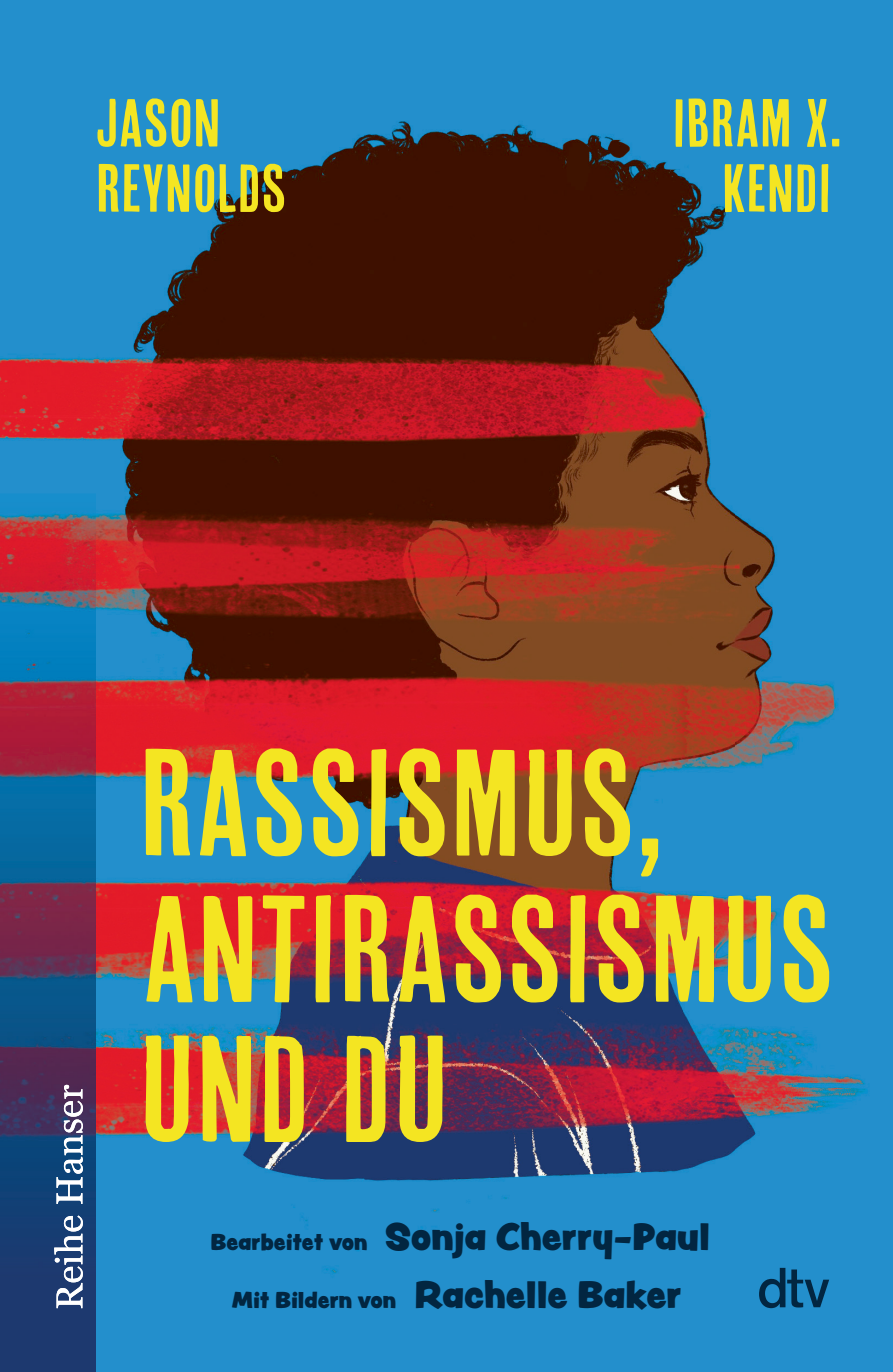
<style>
.page{position:relative;width:893px;height:1372px;background:#fff}
.page>*{position:absolute;margin:0;border:0;box-sizing:border-box;transform-origin:0 0}
.t1{font:150.75px/142.9px "Cheap Pine Sans";color:#f4e522}
.t2{font:67.5px/65.2px "Cheap Pine Sans";color:#f4e522}
.t3{font:33.75px "Peachy Keen JF";color:#022641}
.t4{font:20.25px "Peachy Keen JF";color:#022641}
.s1{font-size:20.25px}
.s2{font-size:33.75px}
</style>
<div class="page">
<img style="left:96px;top:0;width:638px;height:967px">
<img style="left:734px;top:0;width:159px;height:1371px">
<img style="left:96px;top:967px;width:639px;height:404px">
<img style="left:0;top:0;width:96px;height:1371px">
<svg style="left:759px;top:1267px;width:70px;height:40px;background:#166696"></svg>
<svg style="left:54px;top:1215px;width:29px;height:92px"></svg>
<svg style="left:57px;top:1084px;width:26px;height:119px"></svg>
<h2 class="t2" style="left:96px;top:89px;width:192px">JASON<br>REYNOLDS</h2>
<h2 class="t2" style="left:672px;top:89px;width:171px;text-align:center">IBRAM X.<br>KENDI</h2>
<h1 class="t1" style="left:139px;top:729px;width:697px">RASSISMUS,<br>ANTIRASSISMUS<br>UND DU</h1>
<p class="t3" style="left:210px;top:1210px;width:501px"><span class="s1">Bearbeitet von</span> Sonja Cherry-Paul</p>
<p class="t4" style="left:232px;top:1284px;width:451px">Mit Bildern von <span class="s2">Rachelle Baker</span></p>
</div>
